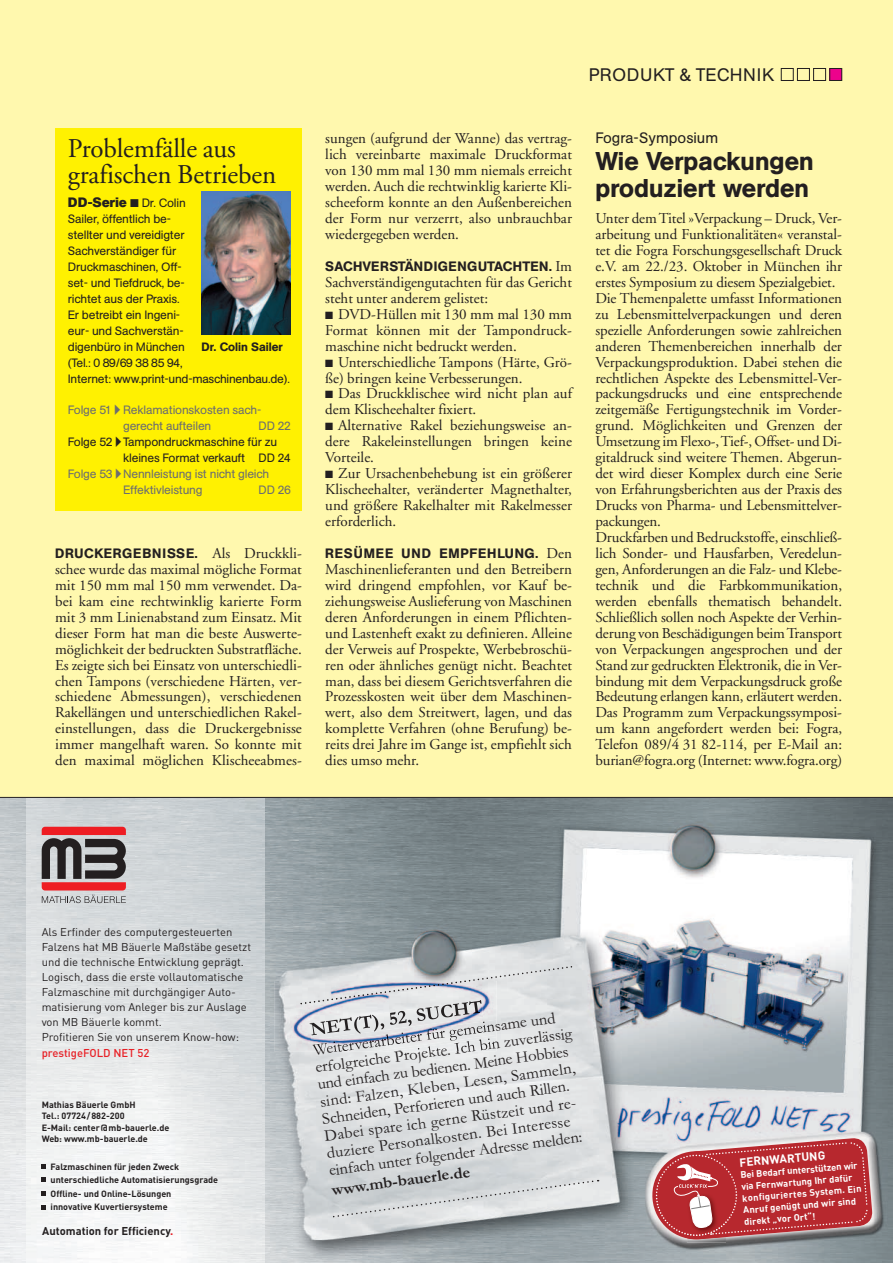
<style>
.page{position:relative;width:893px;height:1263px;background:#fff}
.page>*{position:absolute;margin:0;border:0;box-sizing:border-box;transform-origin:0 0}
.t1{font:27px/25.5px "Adobe Garamond";letter-spacing:-.005em;color:#231f20}
.t2{font:500 25.5px/27px "AG Buch BQ";letter-spacing:.005em;color:#231f20}
.t3{font:18px "AG Buch BQ";letter-spacing:.02em;color:#231f20}
.t4{font:16.5px/17.4px "Garamond+T42+NWPBUR";color:#231f20}
.t5{font:16.5px "Garamond Bold+T42+EZNZWN";color:#231f20}
.t6{font:15px/15.9px "Adobe Garamond";letter-spacing:-.005em;color:#231f20;text-align:justify}
.t7{font:15px "AG Buch BQ";color:#231f20}
.t8{font:500 13.5px "AG Buch BQ";letter-spacing:.055em;color:#231f20}
.t9{font:500 13.5px "AG Buch BQ";letter-spacing:.02em;color:#231f20}
.t10{font:700 13.5px "AG Buch BQ";letter-spacing:-.015em;color:#231f20}
.t11{font:12px/15.9px "AG Buch BQ";letter-spacing:-.015em;color:#231f20}
.t12{font:12px/15.9px "AG Buch BQ";letter-spacing:-.015em;color:#6c6d70;text-align:center}
.t13{font:500 12px "AG Buch BQ";color:#231f20}
.t14{font:11.7px "DIN Bold+WJEMKF";color:#fff}
.t15{font:11.25px/15px "DIN Regular+GWQAEK";color:#231f20}
.t16{font:11.25px "DIN Bold+WJEMKF";color:#231f20}
.t17{font:11.25px "DIN Medium+ESRFIO";color:#e82127}
.t18{font:9.45px/11.7px "DIN Bold+WJEMKF";color:#fff}
.t19{font:9px/13.5px "DIN Bold+WJEMKF";color:#231f20}
.s1{font-weight:400;font-size:12px}
.s2{font-family:"European Pi Three"}
.s3{font-family:"Adobe Garamond";font-weight:400;font-size:15px}
.s4{color:#e82127}
</style>
<div class="page">
<div style="left:0;top:0;width:892px;height:1263px;background:#fff8ae"></div>
<svg style="left:780px;top:68px;width:46px;height:13px"></svg>
<div style="left:829px;top:68px;width:12px;height:12px;background:#ed028c"></div>
<div style="left:829px;top:68px;width:13px;height:13px;border:1px solid #231f20"></div>
<svg style="left:0;top:797px;width:892px;height:466px;background:#bfbec2"></svg>
<div style="left:55px;top:128px;width:247px;height:382px;background:#fff101"></div>
<img style="left:201px;top:191px;width:90px;height:144px">
<h1 class="t1" style="left:68px;top:138px;width:210px">Problemfälle aus grafischen Betrieben</h1>
<p class="t10" style="left:68px;top:198px;width:119px">DD-Serie <span class="s1">Dr. Colin</span></p>
<p class="t11" style="left:68px;top:212px;width:223px">Sailer, öffentlich be-<br>stellter und vereidigter<br>Sachverständiger für<br>Druckmaschinen, Off-<br>set- und Tiefdruck, be-<br>richtet aus der Praxis.<br>Er betreibt ein Ingeni -<br>eur- und Sachverstän-<br>digenbüro in München<br>(Tel.: 0 89/69 38 85 94,<br>Internet: www.print-und-maschinen bau.de).</p>
<p class="t12" style="left:68px;top:403px;width:195px">Folge 51 <span class="s2">-</span> Reklamationskosten sach&shy;gerecht aufteilen</p>
<p class="t13" style="left:201px;top:342px;width:83px">Dr. Colin Sailer</p>
<p class="t12" style="left:258px;top:419px;width:34px">DD 22</p>
<p class="t11" style="left:68px;top:435px;width:211px">Folge 52 <span class="s2">-</span> Tampondruckmaschine für zu</p>
<p class="t11" style="left:123px;top:451px;width:169px">kleines Format verkauft DD 24</p>
<p class="t12" style="left:68px;top:467px;width:203px">Folge 53 <span class="s2">-</span> Nennleistung ist nicht gleich</p>
<p class="t12" style="left:123px;top:483px;width:81px">Effektivleistung</p>
<p class="t12" style="left:258px;top:483px;width:34px">DD 26</p>
<p class="t8" style="left:55px;top:548px;width:248px">DRUCKERGEBNISSE. <span class="s3">Als Druckkli-</span></p>
<p class="t6" style="left:55px;top:563px;width:248px">schee wurde das maximal mögliche Format mit 150 mm mal 150 mm verwendet. Da&shy;bei kam eine rechtwinklig karierte Form mit 3 mm Linienabstand zum Einsatz. Mit dieser Form hat man die beste Auswerte&shy;möglichkeit der bedruckten Substratfläche.<br>Es zeigte sich bei Einsatz von unterschiedli&shy;chen Tampons (verschiedene Härten, ver&shy;schiedene Abmessungen), verschiedenen Rakellängen und unterschiedlichen Rakel&shy;einstellungen, dass die Druckergebnisse immer mangelhaft waren. So konnte mit den maximal möglichen Klischeeabmes-</p>
<p class="t3" style="left:588px;top:68px;width:187px">PRODUKT &amp; TECHNIK</p>
<p class="t6" style="left:325px;top:132px;width:248px">sungen (aufgrund der Wanne) das vertrag&shy;lich vereinbarte maximale Druckformat von 130 mm mal 130 mm niemals erreicht werden. Auch die rechtwinklig karierte Kli&shy;scheeform konnte an den Außenbereichen der Form nur verzerrt, also unbrauchbar wiedergegeben werden.</p>
<p class="t9" style="left:325px;top:261px;width:248px">SACHVERSTÄNDIGENGUTACHTEN. <span class="s3">Im</span></p>
<p class="t6" style="left:325px;top:276px;width:248px">Sachverständigengutachten für das Gericht steht unter anderem gelistet:</p>
<p class="t6" style="left:325px;top:307px;width:248px">■ DVD-Hüllen mit 130 mm mal 130 mm Format können mit der Tampondruck&shy;maschine nicht bedruckt werden.</p>
<p class="t6" style="left:325px;top:355px;width:248px">■ Unterschiedliche Tampons (Härte, Grö&shy;ße) bringen keine Verbesserungen.</p>
<p class="t6" style="left:325px;top:387px;width:248px">■ Das Druckklischee wird nicht plan auf dem Klischeehalter fixiert.</p>
<p class="t6" style="left:325px;top:419px;width:248px">■ Alternative Rakel beziehungsweise an&shy;dere Rakeleinstellungen bringen keine Vorteile.</p>
<p class="t6" style="left:325px;top:467px;width:248px">■ Zur Ursachenbehebung ist ein größerer Klischeehalter, veränderter Magnethalter, und größere Rakelhalter mit Rakelmesser erforderlich.</p>
<p class="t8" style="left:325px;top:548px;width:248px">RESÜMEE UND EMPFEHLUNG. <span class="s3">Den</span></p>
<p class="t6" style="left:325px;top:563px;width:248px">Maschinenlieferanten und den Betreibern wird dringend empfohlen, vor Kauf be&shy;ziehungsweise Auslieferung von Maschinen deren Anforderungen in einem Pflichten&shy;und Lastenheft exakt zu definieren. Alleine der Verweis auf Prospekte, Werbebroschü&shy;ren oder ähnliches genügt nicht. Beachtet man, dass bei diesem Gerichtsverfahren die Prozesskosten weit über dem Maschinen&shy;wert, also dem Streitwert, lagen, und das komplette Verfahren (ohne Berufung) be&shy;reits drei Jahre im Gange ist, empfiehlt sich dies umso mehr.</p>
<p class="t7" style="left:595px;top:133px;width:124px">Fogra-Symposium</p>
<h2 class="t2" style="left:595px;top:150px;width:220px">Wie Verpackungen produziert werden</h2>
<p class="t6" style="left:595px;top:212px;width:248px;text-align:left">Unter dem Titel »Verpackung – Druck, Ver&shy;arbeitung und Funktionalitäten« veranstal&shy;tet die Fogra Forschungsgesellschaft Druck e.V. am 22./23. Oktober in München ihr erstes Symposium zu diesem Spezialgebiet.<br>Die Themenpalette umfasst Informationen zu Lebensmittelverpackungen und deren spezielle Anforderungen sowie zahlreichen anderen Themenbereichen innerhalb der Verpackungsproduktion. Dabei stehen die rechtlichen Aspekte des Lebensmittel-Ver&shy;packungsdrucks und eine entsprechende zeitgemäße Fertigungstechnik im Vorder&shy;grund. Möglichkeiten und Grenzen der Umsetzung im Flexo-, Tief-, Offset- und Di&shy;gitaldruck sind weitere Themen. Abgerun&shy;det wird dieser Komplex durch eine Serie von Erfahrungsberichten aus der Praxis des Drucks von Pharma- und Lebensmittelver&shy;packungen.<br>Druckfarben und Bedruckstoffe, einschließ&shy;lich Sonder- und Hausfarben, Veredelun&shy;gen, Anforderungen an die Falz- und Klebe&shy;technik und die Farbkommunikation, werden ebenfalls thematisch behandelt.<br>Schließlich sollen noch Aspekte der Verhin&shy;derung von Beschädigungen beim Transport von Verpackungen angesprochen und der Stand zur gedruckten Elektronik, die in Ver&shy;bindung mit dem Verpackungsdruck große Bedeutung erlangen kann, erläutert werden.<br>Das Programm zum Verpackungssymposi&shy;um kann angefordert werden bei: Fogra, Telefon 089/4 31 82-114, per E-Mail an: burian@fogra.org (Internet: www.fogra.org)</p>
<p class="t15" style="left:42px;top:926px;width:211px">Als Erfinder des computergesteuerten Falzens hat MB Bäuerle Maßstäbe gesetzt und die technische Entwicklung geprägt.<br>Logisch, dass die erste vollautomatische Falzmaschine mit durchgängiger Auto&shy;matisierung vom Anleger bis zur Auslage von MB Bäuerle kommt.<br>Profitieren Sie von unserem Know-how:</p>
<p class="t17" style="left:42px;top:1047px;width:109px">prestigeFOLD NET 52</p>
<p class="t19" style="left:42px;top:1100px;width:129px;line-height:11.2px">Mathias Bäuerle GmbH<br>Tel.: 07724/882-200<br>E-Mail: center@mb-bauerle.de<br>Web: www.mb-bauerle.de</p>
<p class="t19" style="left:51px;top:1161px;width:169px">Falzmaschinen für jeden Zweck unterschiedliche Automatisierungsgrade Offline- und Online-Lösungen<br>innovative Kuvertiersysteme</p>
<p class="t16" style="left:42px;top:1227px;width:133px">Automation for Efficiency<span class="s4">.</span></p>
<p class="t4" style="left:314px;top:1061px;width:261px;rotate:-8deg">erfolgreiche Projekte. Ich bin zuverlässig und einfach zu bedienen. Meine Hobbies sind: Falzen, Kleben, Lesen, Sammeln, Schneiden, Perforieren und auch Rillen.<br>Dabei spare ich gerne Rüstzeit und re&shy;duziere Personalkosten. Bei Interesse einfach unter folgender Adresse melden:</p>
<p class="t5" style="left:330px;top:1180px;width:141px;rotate:-8deg">www.mb-bauerle.de</p>
<p class="t14" style="left:739px;top:1158px;width:88px;rotate:-5deg">FERNWARTUNG</p>
<p class="t18" style="left:739px;top:1171px;width:121px;rotate:-5deg">Bei Bedarf unterstützen wir via Fernwartung Ihr dafür konfiguriertes System. Ein<br>Anruf genügt und wir sind direkt „vor Ort“!</p>
</div>
